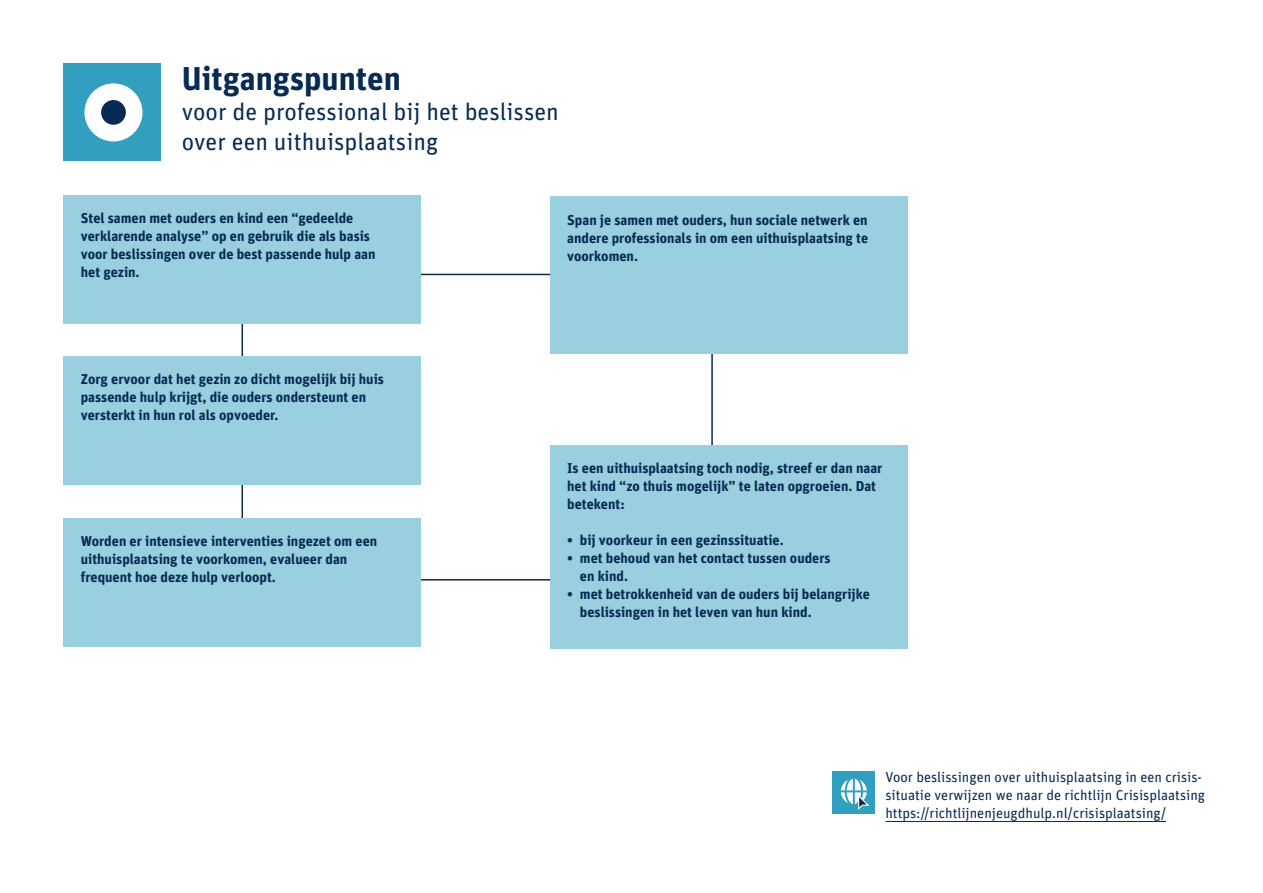
<style>
.page{position:relative;width:1263px;height:893px;background:#fff}
.page>*{position:absolute;margin:0;border:0;box-sizing:border-box;transform-origin:0 0}
.t1{font:700 33px "FF Unit Pro";color:#082b54}
.t2{font:24px/30px "FF Unit Pro";color:#082b54}
.t3{font:700 14.25px/18px "FF Unit Pro";color:#082b54}
.t4{font:14.25px/18px "FF Unit Pro";color:#082b54}
</style>
<div class="page">
<hr style="left:711px;top:351px;width:2px;height:108px;background:#082b54">
<hr style="left:242px;top:311px;width:1px;height:216px;background:#082b54">
<div style="left:64px;top:195px;width:357px;height:129px;background:#99cfdf"></div>
<div style="left:64px;top:356px;width:357px;height:129px;background:#99cfdf"></div>
<div style="left:64px;top:518px;width:357px;height:129px;background:#99cfdf"></div>
<div style="left:550px;top:197px;width:357px;height:157px;background:#99cfdf"></div>
<div style="left:550px;top:445px;width:357px;height:203px;background:#99cfdf"></div>
<div style="left:64px;top:64px;width:97px;height:97px;background:#339fc0"></div>
<div style="left:84px;top:83px;width:58px;height:58px;background:#fff;border-radius:50%"></div>
<div style="left:101px;top:100px;width:25px;height:25px;background:#082b54;border-radius:50%"></div>
<hr style="left:421px;top:274px;width:129px;height:1px;background:#082b54">
<hr style="left:421px;top:579px;width:129px;height:2px;background:#082b54">
<hr style="left:885px;top:821px;width:281px;height:1px;background:#082b54">
<div style="left:832px;top:771px;width:43px;height:43px;background:#339fc0"></div>
<svg style="left:841px;top:779px;width:29px;height:31px"></svg>
<h1 class="t1" style="left:182px;top:54px;width:221px">Uitgangspunten</h1>
<h2 class="t2" style="left:182px;top:95px;width:379px">voor de professional bij het beslissen over een uithuisplaatsing</h2>
<p class="t3" style="left:81px;top:209px;width:296px">Stel samen met ouders en kind een “gedeelde verklarende analyse” op en gebruik die als basis voor beslissingen over de best passende hulp aan het gezin.</p>
<p class="t3" style="left:567px;top:210px;width:302px;text-align:justify">Span je samen met ouders, hun sociale netwerk en andere professionals in om een uithuisplaatsing te voorkomen.</p>
<p class="t3" style="left:81px;top:369px;width:305px">Zorg ervoor dat het gezin zo dicht mogelijk bij huis passende hulp krijgt, die ouders ondersteunt en versterkt in hun rol als opvoeder.</p>
<p class="t3" style="left:81px;top:531px;width:298px">Worden er intensieve interventies ingezet om een uithuisplaatsing te voorkomen, evalueer dan frequent hoe deze hulp verloopt.</p>
<p class="t3" style="left:567px;top:458px;width:317px">Is een uithuisplaatsing toch nodig, streef er dan naar het kind “zo thuis mogelijk” te laten opgroeien. Dat betekent:</p>
<p class="t3" style="left:567px;top:530px;width:218px">• bij voorkeur in een gezinssituatie.</p>
<p class="t3" style="left:580px;top:548px;width:252px;text-indent:-13px">• met behoud van het contact tussen ouders en kind.</p>
<p class="t3" style="left:580px;top:584px;width:292px;text-indent:-13px">• met betrokkenheid van de ouders bij belangrijke beslissingen in het leven van hun kind.</p>
<p class="t4" style="left:885px;top:768px;width:321px">Voor beslissingen over uithuisplaatsing in een crisis&shy;situatie verwijzen we naar de richtlijn Crisisplaatsing https://richtlijnenjeugdhulp.nl/crisisplaatsing/</p>
</div>
